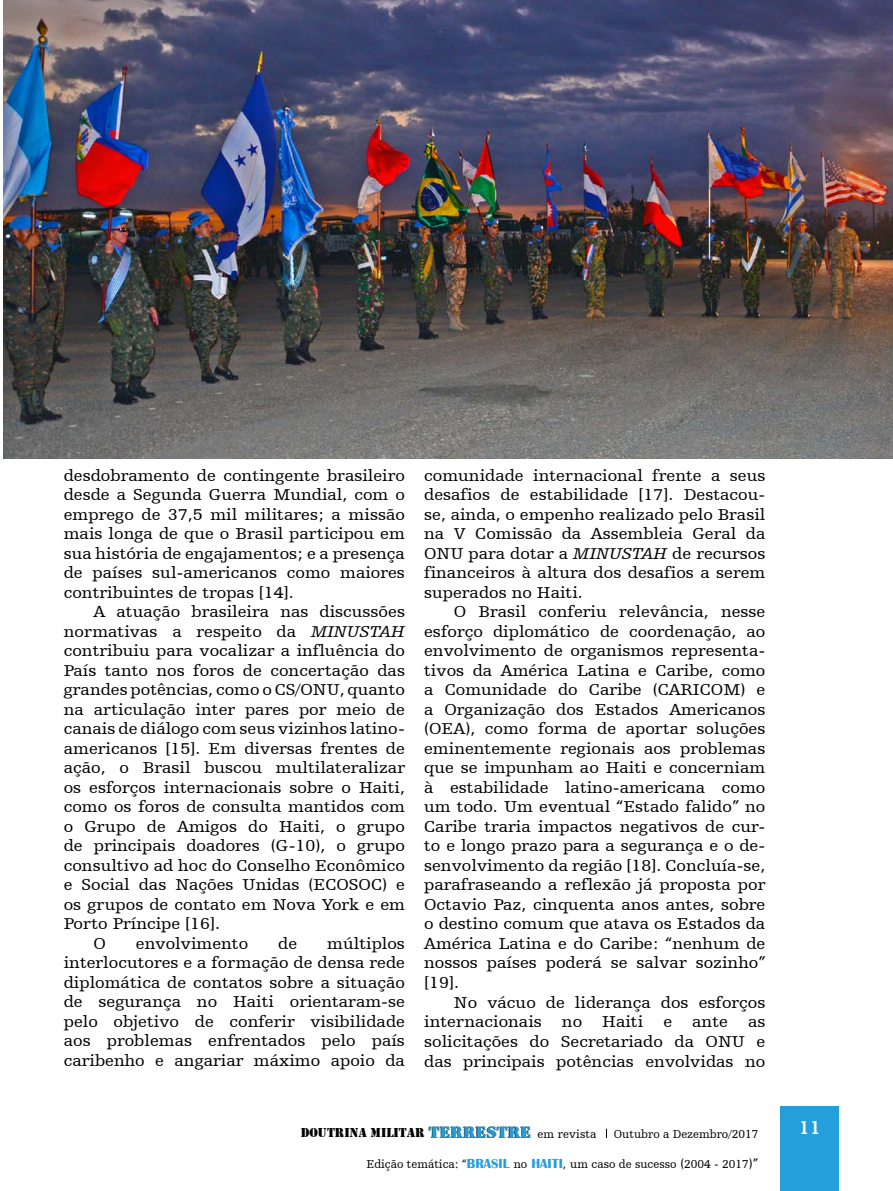
<style>
.page{position:relative;width:893px;height:1191px;background:#fff}
.page>*{position:absolute;margin:0;border:0;box-sizing:border-box;transform-origin:0 0}
.t1{font:700 19.5px "Humanist Slabserif 712 BT";color:#fff}
.t2{font:16.5px/19.5px "Humanist Slabserif 712 BT";color:#000;text-align:justify;scale:1.08 1}
.t3{font:13.35px "Army";color:#000}
.t4{font:12px "Humanist Slabserif 712 BT";color:#000}
.s1{font-style:italic}
.s2{font-family:"Rubber Stamp Let Plain";font-size:17.1px}
.s3{font-family:"Humanist Slabserif 712 BT";font-size:12px}
.s4{font-family:"Britannic";font-weight:700;font-size:13.5px;color:#249fda}
.s5{font-size:13.5px}
</style>
<div class="page">
<div style="left:780px;top:1106px;width:59px;height:85px;background:#249fda"></div>
<img style="left:3px;top:0;width:890px;height:458px">
<p class="t2" style="left:64px;top:465px;width:317px">desdobramento de contingente brasileiro desde a Segunda Guerra Mundial, com o emprego de 37,5 mil militares; a missão mais longa de que o Brasil participou em sua história de engajamentos; e a presença de países sul-americanos como maiores contribuintes de tropas [14].</p>
<p class="t2" style="left:94px;top:601px;width:290px">A atuação brasileira nas discussões</p>
<p class="t2" style="left:64px;top:621px;width:317px">normativas a respeito da <span class="s1">MINUSTAH</span></p>
<p class="t2" style="left:64px;top:640px;width:317px">contribuiu para vocalizar a influência do</p>
<p class="t2" style="left:64px;top:660px;width:317px">País tanto nos foros de concertação das</p>
<p class="t2" style="left:64px;top:679px;width:317px">grandes potências, como o CS/ONU, quanto</p>
<p class="t2" style="left:64px;top:699px;width:317px">na articulação inter pares por meio de</p>
<p class="t2" style="left:64px;top:718px;width:317px">canais de diálogo com seus vizinhos latino-</p>
<p class="t2" style="left:64px;top:738px;width:317px">americanos [15]. Em diversas frentes de</p>
<p class="t2" style="left:64px;top:757px;width:317px">ação, o Brasil buscou multilateralizar</p>
<p class="t2" style="left:64px;top:777px;width:317px">os esforços internacionais sobre o Haiti,</p>
<p class="t2" style="left:64px;top:796px;width:317px">como os foros de consulta mantidos com</p>
<p class="t2" style="left:64px;top:816px;width:317px">o Grupo de Amigos do Haiti, o grupo</p>
<p class="t2" style="left:64px;top:835px;width:317px">de principais doadores (G-10), o grupo</p>
<p class="t2" style="left:64px;top:855px;width:317px">consultivo ad hoc do Conselho Econômico</p>
<p class="t2" style="left:64px;top:874px;width:317px">e Social das Nações Unidas (ECOSOC) e</p>
<p class="t2" style="left:64px;top:894px;width:317px">os grupos de contato em Nova York e em</p>
<p class="t2" style="left:64px;top:913px;width:146px">Porto Príncipe [16].</p>
<p class="t2" style="left:94px;top:933px;width:13px">O</p>
<p class="t2" style="left:136px;top:933px;width:105px">envolvimento</p>
<p class="t2" style="left:278px;top:933px;width:19px">de</p>
<p class="t2" style="left:64px;top:933px;width:317px;text-indent:263px">múltiplos interlocutores e a formação de densa rede diplomática de contatos sobre a situação de segurança no Haiti orientaram-se pelo objetivo de conferir visibilidade aos problemas enfrentados pelo país caribenho e angariar máximo apoio da</p>
<p class="t2" style="left:424px;top:465px;width:317px">comunidade internacional frente a seus desafios de estabilidade [17]. Destacou&shy;se, ainda, o empenho realizado pelo Brasil na V Comissão da Assembleia Geral da ONU para dotar a <span class="s1">MINUSTAH</span> de recursos financeiros à altura dos desafios a serem superados no Haiti.</p>
<p class="t2" style="left:424px;top:601px;width:317px;text-indent:30px">O Brasil conferiu relevância, nesse esforço diplomático de coordenação, ao envolvimento de organismos representa&shy;tivos da América Latina e Caribe, como a Comunidade do Caribe (CARICOM) e a Organização dos Estados Americanos (OEA), como forma de aportar soluções eminentemente regionais aos problemas que se impunham ao Haiti e concerniam à estabilidade latino-americana como um todo. Um eventual “Estado falido” no Caribe traria impactos negativos de cur&shy;to e longo prazo para a segurança e o de&shy;senvolvimento da região [18]. Concluía-se, parafraseando a reflexão já proposta por Octavio Paz, cinquenta anos antes, sobre o destino comum que atava os Estados da América Latina e do Caribe: “nenhum de nossos países poderá se salvar sozinho” [19].</p>
<p class="t2" style="left:424px;top:991px;width:317px;text-indent:30px">No vácuo de liderança dos esforços internacionais no Haiti e ante as solicitações do Secretariado da ONU e das principais potências envolvidas no</p>
<p class="t3" style="left:301px;top:1124px;width:297px">DOUTRINA MILITAR <span class="s2">TERRESTRE</span> <span class="s3">em revista</span></p>
<p class="t4" style="left:614px;top:1126px;width:146px">Outubro a Dezembro/2017</p>
<p class="t4" style="left:366px;top:1157px;width:393px">Edição temática: “<span class="s4">BRASIL</span> no <span class="s4">HAITI</span>, um caso de sucesso <span class="s5">(</span>2004 - 2017<span class="s5">)”</span></p>
<p class="t1" style="left:799px;top:1115px;width:23px">11</p>
</div>
